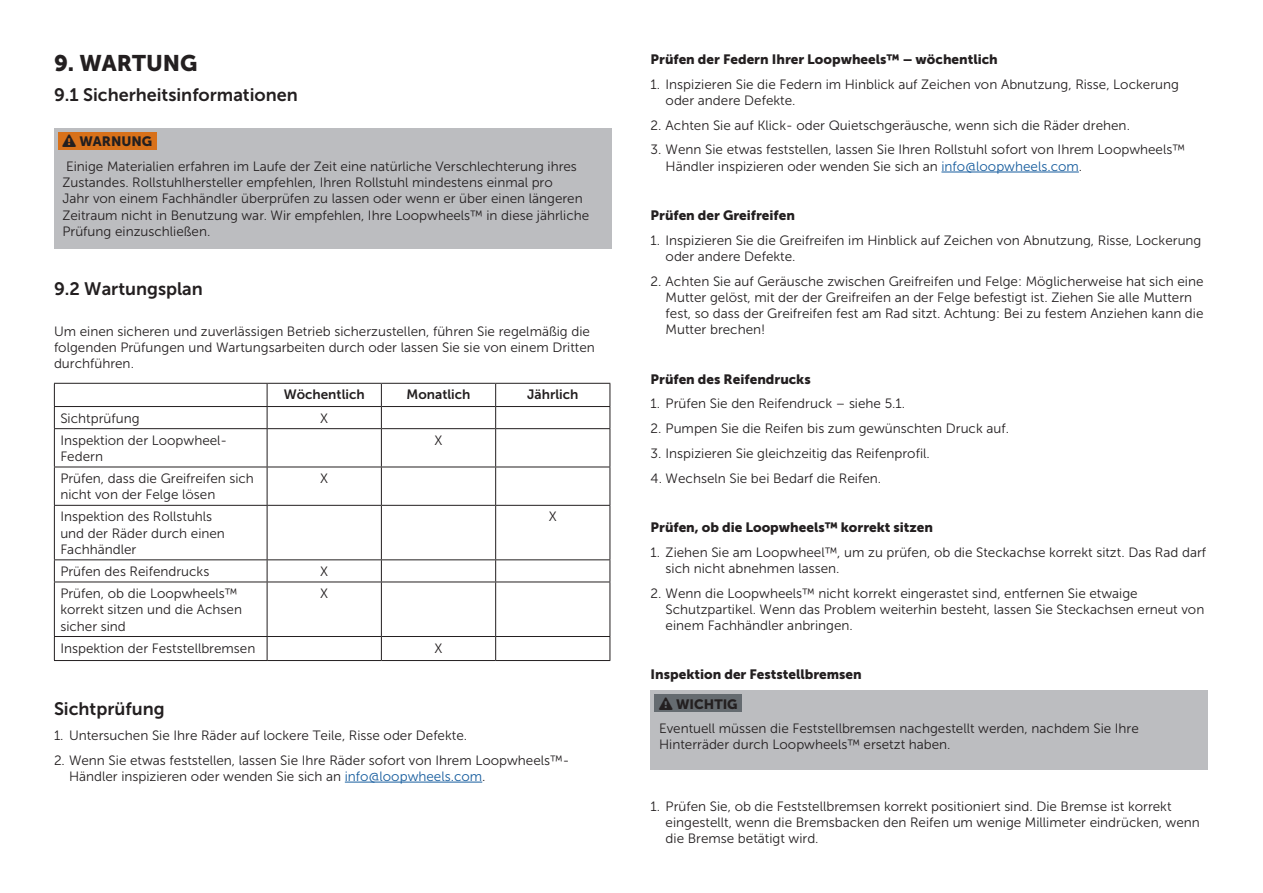
<style>
.page{position:relative;width:1263px;height:893px;background:#fff}
.page>*{position:absolute;margin:0;border:0;box-sizing:border-box;transform-origin:0 0}
.Heading{font:22.5px "Museo Sans 900";color:#231f20}
.Subheading{font:18px "Museo Sans 700";color:#231f20}
.t1{font:13.5px/16.2px "Museo Sans 300";color:#231f20}
.t2{font:13.5px "Museo Sans 900";color:#231f20}
.t3{font:13.5px "Museo Sans 700";color:#231f20}
.s1{color:#175d9e}
</style>
<div class="page">
<hr style="left:345px;top:782px;width:137px;height:1px;background:#175d9e">
<div style="left:54px;top:128px;width:557px;height:121px;background:#bcbdc0"></div>
<div style="left:58px;top:133px;width:99px;height:17px;background:#d8711a"></div>
<hr style="left:54px;top:383px;width:213px;height:1px;background:#231f20">
<hr style="left:267px;top:383px;width:114px;height:1px;background:#231f20">
<hr style="left:381px;top:383px;width:115px;height:1px;background:#231f20">
<hr style="left:496px;top:383px;width:114px;height:1px;background:#231f20">
<hr style="left:54px;top:406px;width:213px;height:1px;background:#231f20">
<svg style="left:54px;top:384px;width:1px;height:44px"></svg>
<hr style="left:267px;top:406px;width:114px;height:1px;background:#231f20">
<svg style="left:267px;top:384px;width:1px;height:44px"></svg>
<hr style="left:381px;top:406px;width:115px;height:1px;background:#231f20">
<svg style="left:381px;top:384px;width:1px;height:44px"></svg>
<hr style="left:496px;top:406px;width:114px;height:1px;background:#231f20">
<svg style="left:495px;top:384px;width:1px;height:44px"></svg>
<svg style="left:610px;top:384px;width:1px;height:44px"></svg>
<hr style="left:54px;top:428px;width:213px;height:1px;background:#231f20">
<hr style="left:54px;top:429px;width:1px;height:38px;background:#231f20">
<hr style="left:267px;top:428px;width:114px;height:1px;background:#231f20">
<hr style="left:267px;top:429px;width:1px;height:38px;background:#231f20">
<hr style="left:381px;top:428px;width:115px;height:1px;background:#231f20">
<hr style="left:381px;top:429px;width:1px;height:38px;background:#231f20">
<hr style="left:496px;top:428px;width:114px;height:1px;background:#231f20">
<hr style="left:495px;top:429px;width:1px;height:38px;background:#231f20">
<hr style="left:610px;top:429px;width:1px;height:38px;background:#231f20">
<hr style="left:54px;top:467px;width:213px;height:1px;background:#231f20">
<hr style="left:54px;top:467px;width:1px;height:38px;background:#231f20">
<hr style="left:267px;top:467px;width:114px;height:1px;background:#231f20">
<hr style="left:267px;top:467px;width:1px;height:38px;background:#231f20">
<hr style="left:381px;top:467px;width:115px;height:1px;background:#231f20">
<hr style="left:381px;top:467px;width:1px;height:38px;background:#231f20">
<hr style="left:496px;top:467px;width:114px;height:1px;background:#231f20">
<hr style="left:495px;top:467px;width:1px;height:38px;background:#231f20">
<hr style="left:610px;top:467px;width:1px;height:38px;background:#231f20">
<hr style="left:54px;top:505px;width:213px;height:1px;background:#231f20">
<hr style="left:54px;top:506px;width:1px;height:53px;background:#231f20">
<hr style="left:267px;top:505px;width:114px;height:1px;background:#231f20">
<hr style="left:267px;top:506px;width:1px;height:53px;background:#231f20">
<hr style="left:381px;top:505px;width:115px;height:1px;background:#231f20">
<hr style="left:381px;top:506px;width:1px;height:53px;background:#231f20">
<hr style="left:496px;top:505px;width:114px;height:1px;background:#231f20">
<hr style="left:495px;top:506px;width:1px;height:53px;background:#231f20">
<hr style="left:610px;top:506px;width:1px;height:53px;background:#231f20">
<hr style="left:54px;top:559px;width:213px;height:1px;background:#231f20">
<svg style="left:54px;top:560px;width:1px;height:22px"></svg>
<hr style="left:267px;top:559px;width:114px;height:1px;background:#231f20">
<svg style="left:267px;top:560px;width:1px;height:22px"></svg>
<hr style="left:381px;top:559px;width:115px;height:1px;background:#231f20">
<svg style="left:381px;top:560px;width:1px;height:22px"></svg>
<hr style="left:496px;top:559px;width:114px;height:1px;background:#231f20">
<svg style="left:495px;top:560px;width:1px;height:22px"></svg>
<svg style="left:610px;top:560px;width:1px;height:22px"></svg>
<hr style="left:54px;top:582px;width:213px;height:1px;background:#231f20">
<hr style="left:54px;top:582px;width:1px;height:54px;background:#231f20">
<hr style="left:267px;top:582px;width:114px;height:1px;background:#231f20">
<hr style="left:267px;top:582px;width:1px;height:54px;background:#231f20">
<hr style="left:381px;top:582px;width:115px;height:1px;background:#231f20">
<hr style="left:381px;top:582px;width:1px;height:54px;background:#231f20">
<hr style="left:496px;top:582px;width:114px;height:1px;background:#231f20">
<hr style="left:495px;top:582px;width:1px;height:54px;background:#231f20">
<hr style="left:610px;top:582px;width:1px;height:54px;background:#231f20">
<hr style="left:54px;top:636px;width:213px;height:1px;background:#231f20">
<svg style="left:54px;top:637px;width:1px;height:23px"></svg>
<hr style="left:267px;top:636px;width:114px;height:1px;background:#231f20">
<svg style="left:267px;top:637px;width:1px;height:23px"></svg>
<hr style="left:381px;top:636px;width:115px;height:1px;background:#231f20">
<svg style="left:381px;top:637px;width:1px;height:23px"></svg>
<hr style="left:496px;top:636px;width:114px;height:1px;background:#231f20">
<svg style="left:495px;top:637px;width:1px;height:23px"></svg>
<svg style="left:610px;top:637px;width:1px;height:23px"></svg>
<hr style="left:54px;top:660px;width:213px;height:1px;background:#231f20">
<hr style="left:267px;top:660px;width:114px;height:1px;background:#231f20">
<hr style="left:381px;top:660px;width:115px;height:1px;background:#231f20">
<hr style="left:496px;top:660px;width:114px;height:1px;background:#231f20">
<hr style="left:941px;top:172px;width:138px;height:1px;background:#175d9e">
<div style="left:651px;top:691px;width:557px;height:79px;background:#bcbdc0"></div>
<div style="left:655px;top:695px;width:87px;height:17px;background:#656b70"></div>
<p class="Heading" style="left:54px;top:50px;width:145px">9. WARTUNG</p>
<p class="Subheading" style="left:54px;top:85px;width:245px">9.1 Sicherheitsinformationen</p>
<p class="t2" style="left:63px;top:134px;width:91px">❑ WARNUNG</p>
<p class="t1" style="left:63px;top:158px;width:528px">Einige Materialien erfahren im Laufe der Zeit eine natürliche Verschlechterung ihres Zustandes. Rollstuhlhersteller empfehlen, Ihren Rollstuhl mindestens einmal pro<br>Jahr von einem Fachhändler überprüfen zu lassen oder wenn er über einen längeren Zeitraum nicht in Benutzung war. Wir empfehlen, Ihre Loopwheels™ in diese jährliche Prüfung einzuschließen.</p>
<p class="Subheading" style="left:54px;top:279px;width:150px">9.2 Wartungsplan</p>
<p class="t1" style="left:54px;top:323px;width:542px">Um einen sicheren und zuverlässigen Betrieb sicherzustellen, führen Sie regelmäßig die folgenden Prüfungen und Wartungsarbeiten durch oder lassen Sie sie von einem Dritten durchführen.</p>
<p class="t3" style="left:284px;top:387px;width:83px">Wöchentlich</p>
<p class="t3" style="left:407px;top:387px;width:65px">Monatlich</p>
<p class="t3" style="left:527px;top:387px;width:53px">Jährlich</p>
<p class="t1" style="left:60px;top:410px;width:81px">Sichtprüfung</p>
<p class="t1" style="left:320px;top:410px;width:9px">X</p>
<p class="t1" style="left:60px;top:432px;width:168px">Inspektion der Loopwheel-<br>Federn</p>
<p class="t1" style="left:434px;top:432px;width:9px">X</p>
<p class="t1" style="left:60px;top:470px;width:195px">Prüfen, dass die Greifreifen sich nicht von der Felge lösen</p>
<p class="t1" style="left:320px;top:470px;width:9px">X</p>
<p class="t1" style="left:60px;top:509px;width:166px">Inspektion des Rollstuhls und der Räder durch einen<br>Fachhändler</p>
<p class="t1" style="left:549px;top:509px;width:9px">X</p>
<p class="t1" style="left:60px;top:563px;width:150px">Prüfen des Reifendrucks</p>
<p class="t1" style="left:320px;top:563px;width:9px">X</p>
<p class="t1" style="left:60px;top:585px;width:183px">Prüfen, ob die Loopwheels™ korrekt sitzen und die Achsen sicher sind</p>
<p class="t1" style="left:320px;top:585px;width:9px">X</p>
<p class="t1" style="left:60px;top:640px;width:196px">Inspektion der Feststellbremsen</p>
<p class="t1" style="left:434px;top:640px;width:9px">X</p>
<p class="Subheading" style="left:54px;top:699px;width:112px">Sichtprüfung</p>
<p class="t1" style="left:54px;top:727px;width:415px">1. Untersuchen Sie Ihre Räder auf lockere Teile, Risse oder Defekte.</p>
<p class="t1" style="left:69px;top:752px;width:502px;text-indent:-15px">2. Wenn Sie etwas feststellen, lassen Sie Ihre Räder sofort von Ihrem Loopwheels™-<br>Händler inspizieren oder wenden Sie sich an <span class="s1">info@loopwheels.com</span>.</p>
<p class="t2" style="left:651px;top:52px;width:349px">Prüfen der Federn Ihrer Loopwheels™ – wöchentlich</p>
<p class="t1" style="left:666px;top:76px;width:515px;text-indent:-15px">1. Inspizieren Sie die Federn im Hinblick auf Zeichen von Abnutzung, Risse, Lockerung oder andere Defekte.</p>
<p class="t1" style="left:651px;top:117px;width:481px">2. Achten Sie auf Klick- oder Quietschgeräusche, wenn sich die Räder drehen.</p>
<p class="t1" style="left:666px;top:142px;width:521px;text-indent:-15px">3. Wenn Sie etwas feststellen, lassen Sie Ihren Rollstuhl sofort von Ihrem Loopwheels™<br>Händler inspizieren oder wenden Sie sich an <span class="s1">info@loopwheels.com</span>.</p>
<p class="t2" style="left:651px;top:208px;width:146px">Prüfen der Greifreifen</p>
<p class="t1" style="left:666px;top:232px;width:537px;text-indent:-15px">1. Inspizieren Sie die Greifreifen im Hinblick auf Zeichen von Abnutzung, Risse, Lockerung oder andere Defekte.</p>
<p class="t1" style="left:666px;top:273px;width:539px;text-indent:-15px">2. Achten Sie auf Geräusche zwischen Greifreifen und Felge: Möglicherweise hat sich eine Mutter gelöst, mit der der Greifreifen an der Felge befestigt ist. Ziehen Sie alle Muttern fest, so dass der Greifreifen fest am Rad sitzt. Achtung: Bei zu festem Anziehen kann die Mutter brechen!</p>
<p class="t2" style="left:651px;top:371px;width:162px">Prüfen des Reifendrucks</p>
<p class="t1" style="left:651px;top:396px;width:256px">1. Prüfen Sie den Reifendruck – siehe 5.1.</p>
<p class="t1" style="left:651px;top:420px;width:360px">2. Pumpen Sie die Reifen bis zum gewünschten Druck auf.</p>
<p class="t1" style="left:651px;top:445px;width:281px">3. Inspizieren Sie gleichzeitig das Reifenprofil.</p>
<p class="t1" style="left:651px;top:470px;width:232px">4. Wechseln Sie bei Bedarf die Reifen.</p>
<p class="t2" style="left:651px;top:519px;width:284px">Prüfen, ob die Loopwheels™ korrekt sitzen</p>
<p class="t1" style="left:666px;top:544px;width:542px;text-indent:-15px">1. Ziehen Sie am Loopwheel™, um zu prüfen, ob die Steckachse korrekt sitzt. Das Rad darf sich nicht abnehmen lassen.</p>
<p class="t1" style="left:666px;top:585px;width:540px;text-indent:-15px">2. Wenn die Loopwheels™ nicht korrekt eingerastet sind, entfernen Sie etwaige<br>Schutzpartikel. Wenn das Problem weiterhin besteht, lassen Sie Steckachsen erneut von einem Fachhändler anbringen.</p>
<p class="t2" style="left:651px;top:667px;width:213px">Inspektion der Feststellbremsen</p>
<p class="t2" style="left:659px;top:696px;width:80px">❑ WICHTIG</p>
<p class="t1" style="left:659px;top:721px;width:481px">Eventuell müssen die Feststellbremsen nachgestellt werden, nachdem Sie Ihre<br>Hinterräder durch Loopwheels™ ersetzt haben.</p>
<p class="t1" style="left:666px;top:798px;width:536px;text-indent:-15px">1. Prüfen Sie, ob die Feststellbremsen korrekt positioniert sind. Die Bremse ist korrekt eingestellt, wenn die Bremsbacken den Reifen um wenige Millimeter eindrücken, wenn die Bremse betätigt wird.</p>
</div>
